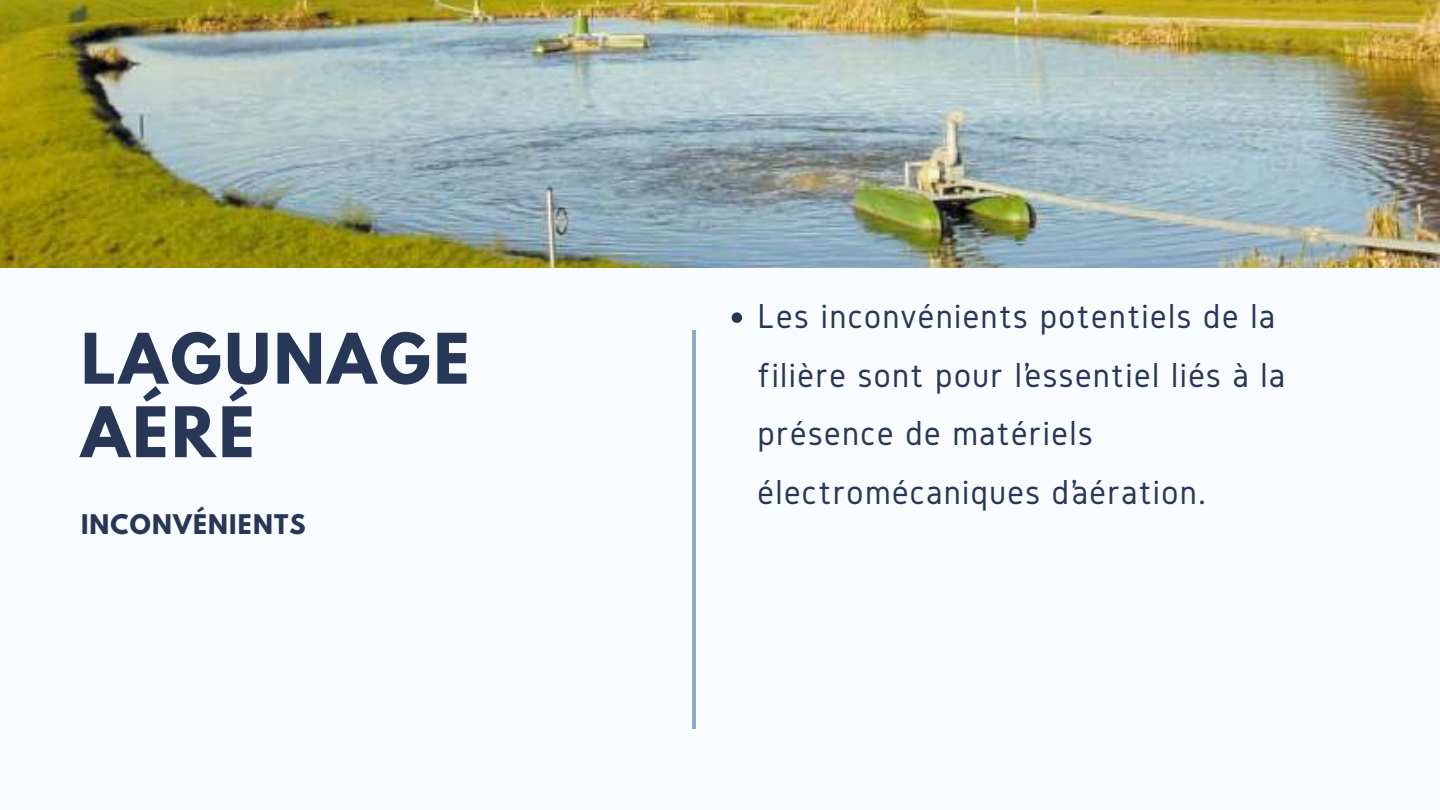
<style>
.page{position:relative;width:1440px;height:810px;background:#f9fcff}
.page>*{position:absolute;margin:0;border:0;box-sizing:border-box;transform-origin:0 0}
.t1{font:700 61.7px/73.5px "League Spartan";letter-spacing:.05em;color:#273755}
.t2{font:36px/58.5px "Gidole";letter-spacing:.04em;color:#273755}
.t3{font:700 24px "League Spartan";letter-spacing:.05em;color:#273755}
</style>
<div class="page">
<svg style="left:732px;top:312px;width:10px;height:11px"></svg>
<hr style="left:693px;top:330px;width:3px;height:399px;background:#8aabca">
<img style="left:0;top:0;width:1440px;height:267px">
<h1 class="t1" style="left:81px;top:330px;width:390px">LAGUNAGE<br>AÉRÉ</h1>
<p class="t3" style="left:81px;top:512px;width:226px">INCONVÉNIENTS</p>
<p class="t2" style="left:758px;top:286px;width:529px">Les inconvénients potentiels de la filière sont pour l’essentiel liés à la présence de matériels électromécaniques d’aération.</p>
</div>
